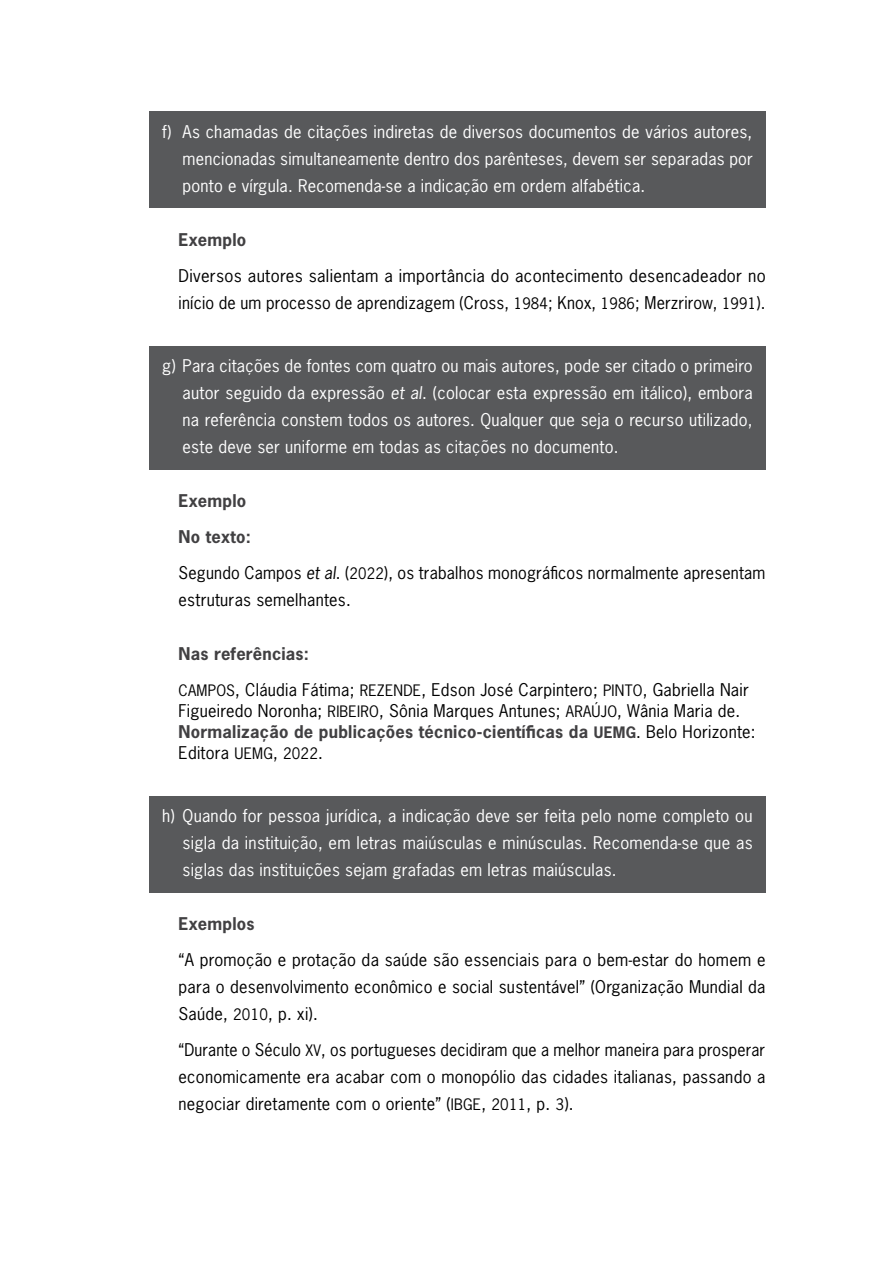
<style>
.page{position:relative;width:893px;height:1263px;background:#fff}
.page>*{position:absolute;margin:0;border:0;box-sizing:border-box;transform-origin:0 0}
.t1{font:16.5px/27px "News Gothic Std";letter-spacing:.015em;color:#000}
.t2{font:16.5px/27px "News Gothic Std";letter-spacing:.015em;color:#fff;text-align:justify}
.t3{font:700 16.5px "News Gothic Std";letter-spacing:.015em;color:#414042}
.s1{font-size:14.85px}
.s2{font-style:italic}
.s3{font-weight:700;color:#414042}
.s4{font-weight:700;font-size:14.85px;color:#414042}
</style>
<div class="page">
<div style="left:149px;top:112px;width:616px;height:96px;background:#58595b"></div>
<div style="left:149px;top:346px;width:616px;height:123px;background:#58595b"></div>
<div style="left:149px;top:796px;width:616px;height:96px;background:#58595b"></div>
<p class="t2" style="left:183px;top:118px;width:572px;text-indent:-20px">f) As chamadas de citações indiretas de diversos documentos de vários autores, mencionadas simultaneamente dentro dos parênteses, devem ser separadas por ponto e vírgula. Recomenda-se a indicação em ordem alfabética.</p>
<p class="t3" style="left:179px;top:228px;width:69px">Exemplo</p>
<p class="t1" style="left:179px;top:262px;width:589px">Diversos autores salientam a importância do acontecimento desencadeador no início de um processo de aprendizagem (Cross, <span class="s1">1984</span>; Knox, <span class="s1">1986</span>; Merzrirow, <span class="s1">1991</span>).</p>
<p class="t2" style="left:183px;top:352px;width:572px;text-indent:-20px">g) Para citações de fontes com quatro ou mais autores, pode ser citado o primeiro autor seguido da expressão <span class="s2">et al</span>. (colocar esta expressão em itálico), embora na referência constem todos os autores. Qualquer que seja o recurso utilizado, este deve ser uniforme em todas as citações no documento.</p>
<p class="t1" style="left:179px;top:482px;width:588px;line-height:36px"><span class="s3">Exemplo<br>No texto:<br></span>Segundo Campos <span class="s2">et al</span>. (<span class="s1">2022</span>), os trabalhos monográficos normalmente apresentam</p>
<p class="t1" style="left:179px;top:586px;width:174px">estruturas semelhantes.</p>
<p class="t1" style="left:179px;top:635px;width:572px;line-height:36px"><span class="s3">Nas referências:<br></span><span class="s1">CAMPOS</span>, Cláudia Fátima; <span class="s1">REZENDE</span>, Edson José Carpintero; <span class="s1">PINTO</span>, Gabriella Nair</p>
<p class="t1" style="left:179px;top:700px;width:579px;line-height:21px">Figueiredo Noronha; <span class="s1">RIBEIRO</span>, Sônia Marques Antunes; <span class="s1">ARAÚJO</span>, Wânia Maria de.<br><span class="s3">Normalização de publicações técnico-científicas da</span> <span class="s4">UEMG</span>. Belo Horizonte:<br>Editora <span class="s1">UEMG</span>, <span class="s1">2022</span>.</p>
<p class="t2" style="left:183px;top:802px;width:572px;text-indent:-20px">h) Quando for pessoa jurídica, a indicação deve ser feita pelo nome completo ou sigla da instituição, em letras maiúsculas e minúsculas. Recomenda-se que as siglas das instituições sejam grafadas em letras maiúsculas.</p>
<p class="t3" style="left:179px;top:912px;width:78px">Exemplos</p>
<p class="t1" style="left:179px;top:946px;width:588px;text-align:justify">“A promoção e protação da saúde são essenciais para o bem-estar do homem e para o desenvolvimento econômico e social sustentável” (Organização Mundial da Saúde, <span class="s1">2010</span>, p. xi).</p>
<p class="t1" style="left:179px;top:1036px;width:588px;text-align:justify">“Durante o Século <span class="s1">XV</span>, os portugueses decidiram que a melhor maneira para prosperar economicamente era acabar com o monopólio das cidades italianas, passando a negociar diretamente com o oriente” (<span class="s1">IBGE</span>, <span class="s1">2011</span>, p. <span class="s1">3</span>).</p>
</div>
